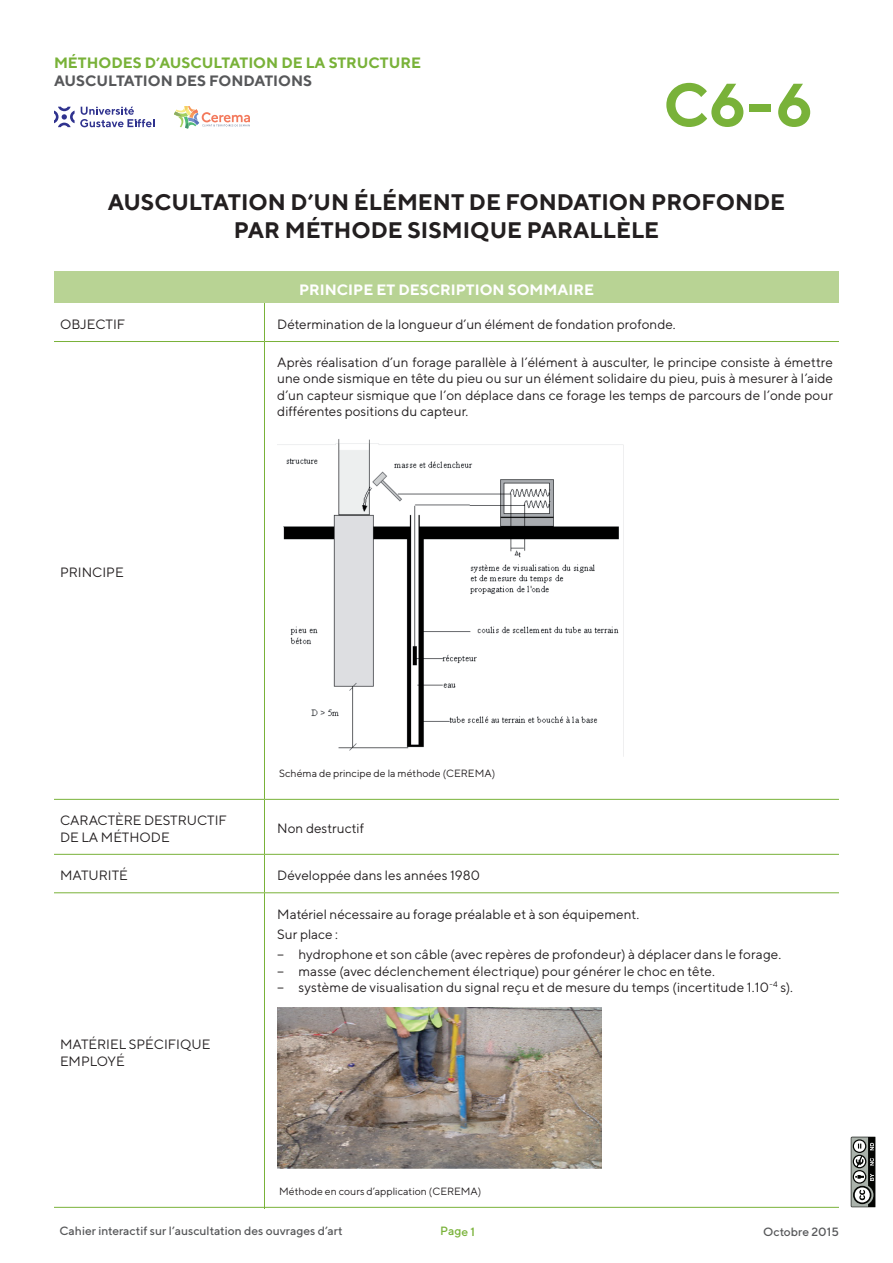
<style>
.page{position:relative;width:893px;height:1263px;background:#fff}
.page>*{position:absolute;margin:0;border:0;box-sizing:border-box;transform-origin:0 0}
.t1{font:700 60.45px "TT Norms";color:#79b239}
.t2{font:700 22.5px/28px "TT Norms";color:#231f20;text-align:center}
.t3{font:700 15px "TT Norms";color:#79b239}
.t4{font:700 15px "TT Norms";color:#fff}
.t5{font:700 15px "TT Norms";color:#57585a}
.t6{font:13.5px/16.2px "TT Norms";color:#231f20}
.t7{font:500 12px "TT Norms";color:#57585a}
.t8{font:500 12px "TT Norms";color:#79b239}
.t9{font:10.5px "TT Norms";color:#231f20}
</style>
<div class="page">
<svg style="left:851px;top:1137px;width:24px;height:70px;background:#767976"></svg>
<svg style="left:54px;top:107px;width:100px;height:20px"></svg>
<svg style="left:174px;top:106px;width:76px;height:22px"></svg>
<div style="left:54px;top:272px;width:785px;height:31px;background:#b8d394"></div>
<hr style="left:264px;top:303px;width:1px;height:38px;background:#79b239">
<hr style="left:54px;top:341px;width:210px;height:1px;background:#79b239">
<hr style="left:264px;top:341px;width:575px;height:1px;background:#79b239">
<hr style="left:264px;top:342px;width:1px;height:457px;background:#79b239">
<hr style="left:54px;top:799px;width:210px;height:1px;background:#79b239">
<hr style="left:264px;top:799px;width:575px;height:1px;background:#79b239">
<hr style="left:264px;top:800px;width:1px;height:54px;background:#79b239">
<hr style="left:54px;top:854px;width:210px;height:1px;background:#79b239">
<hr style="left:264px;top:854px;width:575px;height:1px;background:#79b239">
<hr style="left:264px;top:855px;width:1px;height:37px;background:#79b239">
<hr style="left:54px;top:892px;width:210px;height:1px;background:#79b239">
<hr style="left:264px;top:892px;width:575px;height:1px;background:#79b239">
<hr style="left:264px;top:893px;width:1px;height:316px;background:#79b239">
<img style="left:277px;top:439px;width:346px;height:312px">
<img style="left:277px;top:1007px;width:325px;height:162px">
<hr style="left:54px;top:1207px;width:785px;height:1px;background:#79b239">
<p class="t3" style="left:54px;top:54px;width:369px">MÉTHODES D’AUSCULTATION DE LA STRUCTURE</p>
<p class="t5" style="left:54px;top:72px;width:260px">AUSCULTATION DES FONDATIONS</p>
<h1 class="t1" style="left:663px;top:67px;width:151px">C6-6</h1>
<h2 class="t2" style="left:108px;top:187px;width:679px">AUSCULTATION D’UN ÉLÉMENT DE FONDATION PROFONDE<br>PAR MÉTHODE SISMIQUE PARALLÈLE</h2>
<p class="t4" style="left:299px;top:280px;width:296px">PRINCIPE ET DESCRIPTION SOMMAIRE</p>
<p class="t6" style="left:60px;top:316px;width:67px">OBJECTIF</p>
<p class="t6" style="left:277px;top:316px;width:400px">Détermination de la longueur d’un élément de fondation profonde.</p>
<p class="t6" style="left:60px;top:564px;width:65px">PRINCIPE</p>
<p class="t6" style="left:277px;top:354px;width:557px;text-align:justify">Après réalisation d’un forage parallèle à l’élément à ausculter, le principe consiste à émettre une onde sismique en tête du pieu ou sur un élément solidaire du pieu, puis à mesurer à l’aide d’un capteur sismique que l’on déplace dans ce forage les temps de parcours de l’onde pour différentes positions du capteur.</p>
<p class="t9" style="left:279px;top:767px;width:217px">Schéma de principe de la méthode (CEREMA)</p>
<p class="t6" style="left:60px;top:812px;width:168px">CARACTÈRE DESTRUCTIF<br>DE LA MÉTHODE</p>
<p class="t6" style="left:277px;top:820px;width:88px">Non destructif</p>
<p class="t6" style="left:60px;top:867px;width:69px">MATURITÉ</p>
<p class="t6" style="left:277px;top:867px;width:204px">Développée dans les années 1980</p>
<p class="t6" style="left:60px;top:1036px;width:152px">MATÉRIEL SPÉCIFIQUE<br>EMPLOYÉ</p>
<p class="t6" style="left:277px;top:903px;width:506px;line-height:20.4px">Matériel nécessaire au forage préalable et à son équipement.<br>Sur place :<br>− hydrophone et son câble (avec repères de profondeur) à déplacer dans le forage.</p>
<p class="t6" style="left:277px;top:962px;width:517px">− masse (avec déclenchement électrique) pour générer le choc en tête.<br>− système de visualisation du signal reçu et de mesure du temps (incertitude 1.10<sup>-4</sup> s).</p>
<p class="t9" style="left:279px;top:1185px;width:204px">Méthode en cours d’application (CEREMA)</p>
<p class="t7" style="left:60px;top:1223px;width:285px">Cahier interactif sur l’auscultation des ouvrages d’art</p>
<p class="t8" style="left:440px;top:1224px;width:36px">Page 1</p>
<p class="t7" style="left:763px;top:1224px;width:77px">Octobre 2015</p>
</div>
